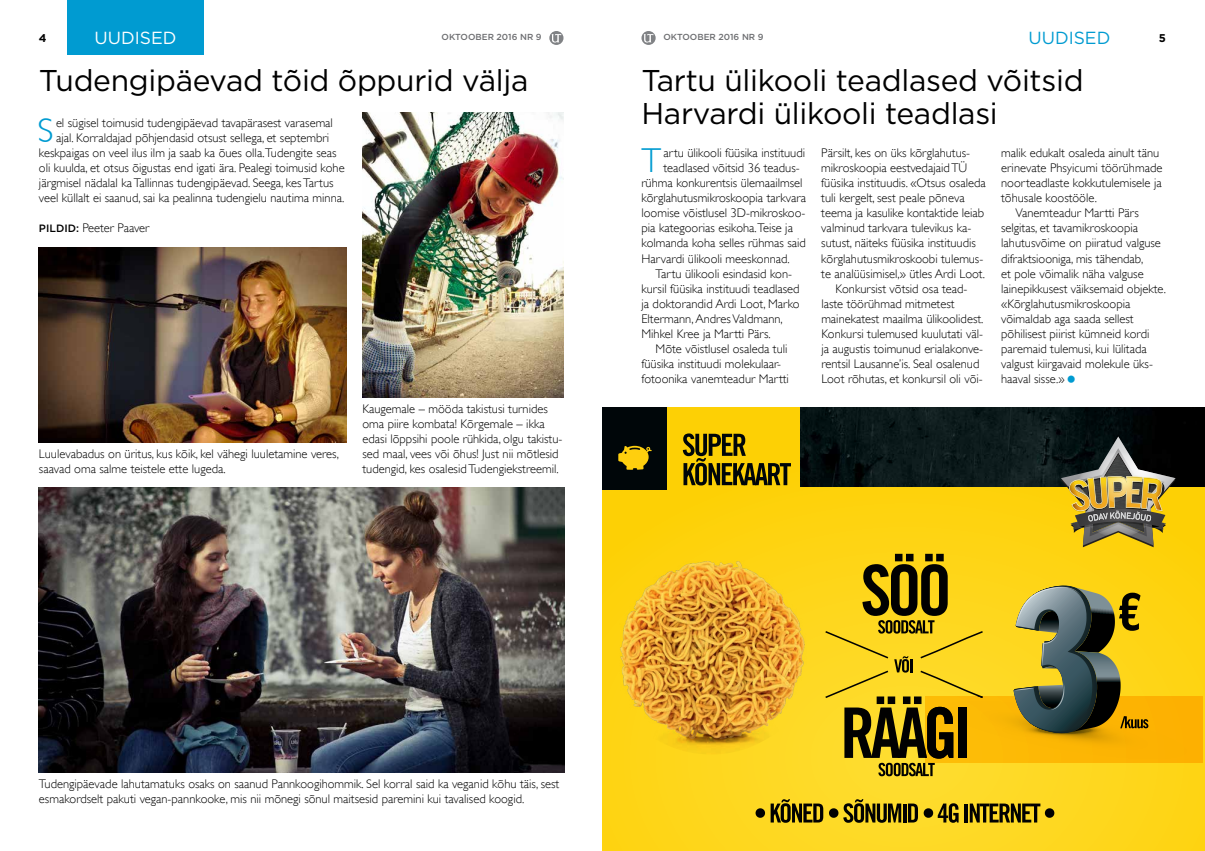
<style>
.page{position:relative;width:1205px;height:851px;background:#fff}
.page>*{position:absolute;margin:0;border:0;box-sizing:border-box;transform-origin:0 0}
.t1{font:300 34.5px "Gill Sans";color:#009bd1}
.t2{font:30px/32.5px "Gotham";letter-spacing:-.01em;color:#000}
.t3{font:300 28.62px "Gill Sans";color:#009bd1}
.t4{font:17.5px "Gotham";color:#fff}
.t5{font:17.5px "Gotham";color:#009bd1}
.t6{font:300 12.5px/15px "Gill Sans";color:#000}
.t7{font:700 11.25px "Gotham";color:#000}
.t8{font:500 8.75px "Gotham";color:#6d6e71}
.s1{font-family:"Gotham";font-weight:500;font-size:10.62px}
</style>
<div class="page">
<svg style="left:602px;top:407px;width:603px;height:443px;background:#fcd316"></svg>
<svg style="left:755px;top:799px;width:68px;height:23px;background:#8b7714"></svg>
<svg style="left:829px;top:799px;width:72px;height:23px;background:#8a7717"></svg>
<hr style="left:903px;top:803px;width:3px;height:19px;background:#010101">
<svg style="left:908px;top:803px;width:50px;height:19px"></svg>
<hr style="left:964px;top:803px;width:4px;height:19px;background:#010101">
<svg style="left:970px;top:803px;width:84px;height:19px;background:#796812"></svg>
<img style="left:603px;top:538px;width:216px;height:216px">
<img style="left:801px;top:407px;width:404px;height:79px">
<div style="left:602px;top:407px;width:65px;height:83px;background:#000609"></div>
<svg style="left:618px;top:446px;width:34px;height:23px"></svg>
<svg style="left:683px;top:433px;width:108px;height:52px;background:#977e06"></svg>
<svg style="left:823px;top:553px;width:380px;height:223px;background:#c8a71c"></svg>
<svg style="left:1061px;top:436px;width:114px;height:111px;background:#80733b"></svg>
<img style="left:39px;top:487px;width:526px;height:285px">
<img style="left:39px;top:247px;width:307px;height:195px">
<img style="left:362px;top:112px;width:201px;height:285px">
<svg style="left:641px;top:31px;width:15px;height:14px"></svg>
<svg style="left:549px;top:31px;width:14px;height:14px"></svg>
<div style="left:67px;top:0;width:137px;height:54px;background:#009bd1"></div>
<p class="t7" style="left:39px;top:30px;width:9px">4</p>
<h3 class="t4" style="left:95px;top:26px;width:83px">UUDISED</h3>
<p class="t8" style="left:441px;top:32px;width:102px">OKTOOBER 2016 NR 9</p>
<p class="t8" style="left:663px;top:32px;width:102px">OKTOOBER 2016 NR 9</p>
<h3 class="t5" style="left:1028px;top:26px;width:83px">UUDISED</h3>
<p class="t7" style="left:1159px;top:30px;width:9px">5</p>
<h2 class="t2" style="left:39px;top:64px;width:491px">Tudengipäevad tõid õppurid välja</h2>
<h1 class="t1" style="left:37px;top:111px;width:18px">S</h1>
<p class="t6" style="left:56px;top:116px;width:278px">el sügisel toimusid tudengipäevad tavapärasest varasemal</p>
<p class="t6" style="left:56px;top:131px;width:275px">ajal. Korraldajad põhjendasid otsust sellega, et septembri</p>
<p class="t6" style="left:39px;top:146px;width:299px">keskpaigas on veel ilus ilm ja saab ka õues olla.Tudengite seas</p>
<p class="t6" style="left:39px;top:161px;width:307px">oli kuulda, et otsus õigustas end igati ära. Pealegi toimusid kohe</p>
<p class="t6" style="left:39px;top:176px;width:296px">järgmisel nädalal ka Tallinnas tudengipäevad. Seega, kes Tartus</p>
<p class="t6" style="left:39px;top:191px;width:307px">veel küllalt ei saanud, sai ka pealinna tudengielu nautima minna.</p>
<p class="t6" style="left:39px;top:221px;width:112px"><span class="s1">PILDID:</span> Peeter Paaver</p>
<p class="t6" style="left:39px;top:446px;width:301px">Luulevabadus on üritus, kus kõik, kel vähegi luuletamine veres, saavad oma salme teistele ette lugeda.</p>
<p class="t6" style="left:362px;top:401px;width:201px">Kaugemale – mööda takistusi turnides oma piire kombata! Kõrgemale – ikka edasi lõppsihi poole rühkida, olgu takistu&shy;sed maal, vees või õhus! Just nii mõtlesid tudengid, kes osalesid Tudengiekstreemil.</p>
<h2 class="t2" style="left:641px;top:64px;width:444px">Tartu ülikooli teadlased võitsid<br>Harvardi ülikooli teadlasi</h2>
<h1 class="t1" style="left:641px;top:141px;width:21px">T</h1>
<p class="t6" style="left:663px;top:146px;width:143px">artu ülikooli füüsika instituudi</p>
<p class="t6" style="left:821px;top:146px;width:150px">Pärsilt, kes on üks kõrglahutus-</p>
<p class="t6" style="left:821px;top:161px;width:148px">mikroskoopia eestvedajaid TÜ</p>
<p class="t6" style="left:821px;top:176px;width:166px">füüsika instituudis. «Otsus osaleda</p>
<p class="t6" style="left:821px;top:191px;width:145px">tuli kergelt, sest peale põneva</p>
<p class="t6" style="left:821px;top:206px;width:164px">teema ja kasulike kontaktide leiab</p>
<p class="t6" style="left:821px;top:221px;width:151px">valminud tarkvara tulevikus ka-</p>
<p class="t6" style="left:821px;top:236px;width:156px">sutust, näiteks füüsika instituudis</p>
<p class="t6" style="left:821px;top:251px;width:163px">kõrglahutusmikroskoobi tulemus-</p>
<p class="t6" style="left:821px;top:266px;width:165px">te analüüsimisel,» ütles Ardi Loot.</p>
<p class="t6" style="left:835px;top:281px;width:134px">Konkursist võtsid osa tead-</p>
<p class="t6" style="left:821px;top:296px;width:135px">laste töörühmad mitmetest</p>
<p class="t6" style="left:821px;top:311px;width:164px">mainekatest maailma ülikoolidest.</p>
<p class="t6" style="left:821px;top:326px;width:163px">Konkursi tulemused kuulutati väl-</p>
<p class="t6" style="left:821px;top:341px;width:163px">ja augustis toimunud erialakonve-</p>
<p class="t6" style="left:821px;top:356px;width:160px">rentsil Lausanne’is. Seal osalenud</p>
<p class="t6" style="left:821px;top:371px;width:163px">Loot rõhutas, et konkursil oli või-</p>
<p class="t6" style="left:1001px;top:146px;width:159px">malik edukalt osaleda ainult tänu</p>
<p class="t6" style="left:1001px;top:161px;width:163px">erinevate Phsyicumi töörühmade</p>
<p class="t6" style="left:1001px;top:176px;width:162px">noorteadlaste kokkutulemisele ja</p>
<p class="t6" style="left:1001px;top:191px;width:97px">tõhusale koostööle.</p>
<p class="t6" style="left:1015px;top:206px;width:125px">Vanemteadur Martti Pärs</p>
<p class="t6" style="left:1001px;top:221px;width:138px">selgitas, et tavamikroskoopia</p>
<p class="t6" style="left:1001px;top:236px;width:161px">lahutusvõime on piiratud valguse</p>
<p class="t6" style="left:1001px;top:251px;width:144px">difraktsiooniga, mis tähendab,</p>
<p class="t6" style="left:1001px;top:266px;width:144px">et pole võimalik näha valguse</p>
<p class="t6" style="left:1001px;top:281px;width:166px">lainepikkusest väiksemaid objekte.</p>
<p class="t6" style="left:1001px;top:296px;width:131px">«Kõrglahutusmikroskoopia</p>
<p class="t6" style="left:1001px;top:311px;width:134px">võimaldab aga saada sellest</p>
<p class="t6" style="left:1001px;top:326px;width:150px">põhilisest piirist kümneid kordi</p>
<p class="t6" style="left:1001px;top:341px;width:147px">paremaid tulemusi, kui lülitada</p>
<p class="t6" style="left:1001px;top:356px;width:153px">valgust kiirgavaid molekule üks-</p>
<p class="t6" style="left:1001px;top:371px;width:65px">haaval sisse.»</p>
<h3 class="t3" style="left:1064px;top:363px;width:16px">•</h3>
<p class="t6" style="left:663px;top:161px;width:138px">teadlased võitsid 36 teadus-</p>
<p class="t6" style="left:641px;top:176px;width:163px">rühma konkurentsis ülemaailmsel</p>
<p class="t6" style="left:641px;top:191px;width:166px">kõrglahutusmikroskoopia tarkvara</p>
<p class="t6" style="left:641px;top:206px;width:165px">loomise võistlusel 3D-mikroskoo-</p>
<p class="t6" style="left:641px;top:221px;width:153px">pia kategoorias esikoha.Teise ja</p>
<p class="t6" style="left:641px;top:236px;width:166px">kolmanda koha selles rühmas said</p>
<p class="t6" style="left:641px;top:251px;width:150px">Harvardi ülikooli meeskonnad.</p>
<p class="t6" style="left:656px;top:266px;width:138px">Tartu ülikooli esindasid kon-</p>
<p class="t6" style="left:641px;top:281px;width:160px">kursil füüsika instituudi teadlased</p>
<p class="t6" style="left:641px;top:296px;width:160px">ja doktorandid Ardi Loot, Marko</p>
<p class="t6" style="left:641px;top:311px;width:143px">Eltermann, Andres Valdmann,</p>
<p class="t6" style="left:641px;top:326px;width:131px">Mihkel Kree ja Martti Pärs.</p>
<p class="t6" style="left:656px;top:341px;width:133px">Mõte võistlusel osaleda tuli</p>
<p class="t6" style="left:641px;top:356px;width:141px">füüsika instituudi molekulaar-</p>
<p class="t6" style="left:641px;top:371px;width:149px">fotoonika vanemteadur Martti</p>
<p class="t6" style="left:39px;top:776px;width:522px">Tudengipäevade lahutamatuks osaks on saanud Pannkoogihommik. Sel korral said ka veganid kõhu täis, sest esmakordselt pakuti vegan-pannkooke, mis nii mõnegi sõnul maitsesid paremini kui tavalised koogid.</p>
</div>
